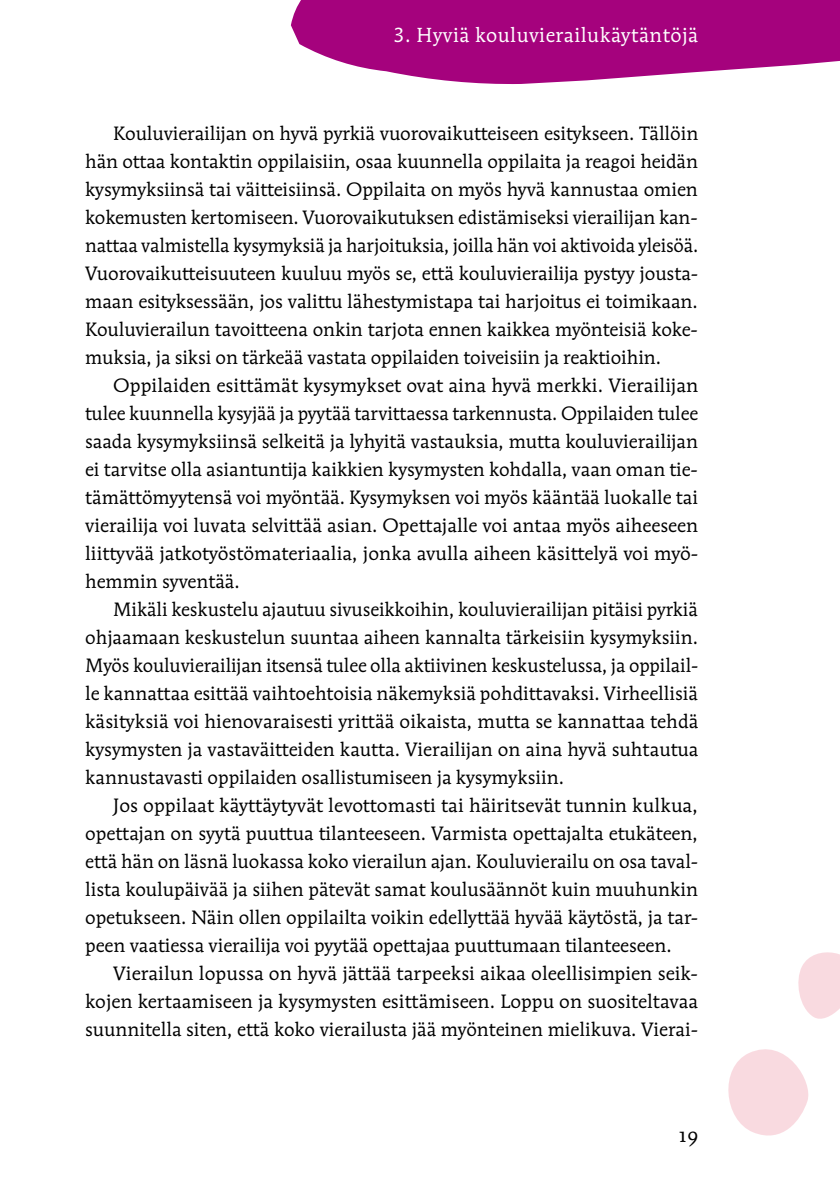
<style>
.page{position:relative;width:840px;height:1191px;background:#fff}
.page>*{position:absolute;margin:0;border:0;box-sizing:border-box;transform-origin:0 0}
.t1{font:20px "Mendoza Rom ITC";letter-spacing:.025em;color:#fff}
.t2{font:20px "Mendoza Rom ITC Book OS";color:#000}
.t3{font:19px/28px "Mendoza Rom ITC Book OS";color:#000;text-align:justify}
</style>
<div class="page">
<svg style="left:291px;top:0;width:548px;height:85px;background:#b22890"></svg>
<svg style="left:728px;top:1049px;width:81px;height:87px"></svg>
<svg style="left:798px;top:952px;width:41px;height:67px"></svg>
<p class="t1" style="left:393px;top:22px;width:306px">3. Hyviä kouluvierailukäytäntöjä</p>
<p class="t3" style="left:85px;top:119px;width:614px;text-indent:28px">Kouluvierailijan on hyvä pyrkiä vuorovaikutteiseen esitykseen. Tällöin hän ottaa kontaktin oppilaisiin, osaa kuunnella oppilaita ja reagoi heidän kysymyksiinsä tai väitteisiinsä. Oppilaita on myös hyvä kannustaa omien kokemusten kertomiseen. Vuorovaikutuksen edistämiseksi vierailijan kan&shy;nattaa valmistella kysymyksiä ja harjoituksia, joilla hän voi aktivoida yleisöä.<br>Vuorovaikutteisuuteen kuuluu myös se, että kouluvierailija pystyy jousta&shy;maan esityksessään, jos valittu lähestymistapa tai harjoitus ei toimikaan.<br>Kouluvierailun tavoitteena onkin tarjota ennen kaikkea myönteisiä koke&shy;muksia, ja siksi on tärkeää vastata oppilaiden toiveisiin ja reaktioihin.</p>
<p class="t3" style="left:85px;top:371px;width:614px;text-indent:28px">Oppilaiden esittämät kysymykset ovat aina hyvä merkki. Vierailijan tulee kuunnella kysyjää ja pyytää tarvittaessa tarkennusta. Oppilaiden tulee saada kysymyksiinsä selkeitä ja lyhyitä vastauksia, mutta kouluvierailijan ei tarvitse olla asiantuntija kaikkien kysymysten kohdalla, vaan oman tie&shy;tämättömyytensä voi myöntää. Kysymyksen voi myös kääntää luokalle tai vierailija voi luvata selvittää asian. Opettajalle voi antaa myös aiheeseen liittyvää jatkotyöstömateriaalia, jonka avulla aiheen käsittelyä voi myö&shy;hemmin syventää.</p>
<p class="t3" style="left:85px;top:595px;width:614px;text-indent:28px">Mikäli keskustelu ajautuu sivuseikkoihin, kouluvierailijan pitäisi pyrkiä ohjaamaan keskustelun suuntaa aiheen kannalta tärkeisiin kysymyksiin.<br>Myös kouluvierailijan itsensä tulee olla aktiivinen keskustelussa, ja oppilail&shy;le kannattaa esittää vaihtoehtoisia näkemyksiä pohdittavaksi. Virheellisiä käsityksiä voi hienovaraisesti yrittää oikaista, mutta se kannattaa tehdä kysymysten ja vastaväitteiden kautta. Vierailijan on aina hyvä suhtautua kannustavasti oppilaiden osallistumiseen ja kysymyksiin.</p>
<p class="t3" style="left:85px;top:791px;width:614px;text-indent:28px">Jos oppilaat käyttäytyvät levottomasti tai häiritsevät tunnin kulkua, opettajan on syytä puuttua tilanteeseen. Varmista opettajalta etukäteen, että hän on läsnä luokassa koko vierailun ajan. Kouluvierailu on osa taval&shy;lista koulupäivää ja siihen pätevät samat koulusäännöt kuin muuhunkin opetukseen. Näin ollen oppilailta voikin edellyttää hyvää käytöstä, ja tar&shy;peen vaatiessa vierailija voi pyytää opettajaa puuttumaan tilanteeseen.</p>
<p class="t3" style="left:85px;top:959px;width:614px;text-indent:28px">Vierailun lopussa on hyvä jättää tarpeeksi aikaa oleellisimpien seik&shy;kojen kertaamiseen ja kysymysten esittämiseen. Loppu on suositeltavaa suunnitella siten, että koko vierailusta jää myönteinen mielikuva. Vierai-</p>
<p class="t2" style="left:678px;top:1122px;width:21px">19</p>
</div>
